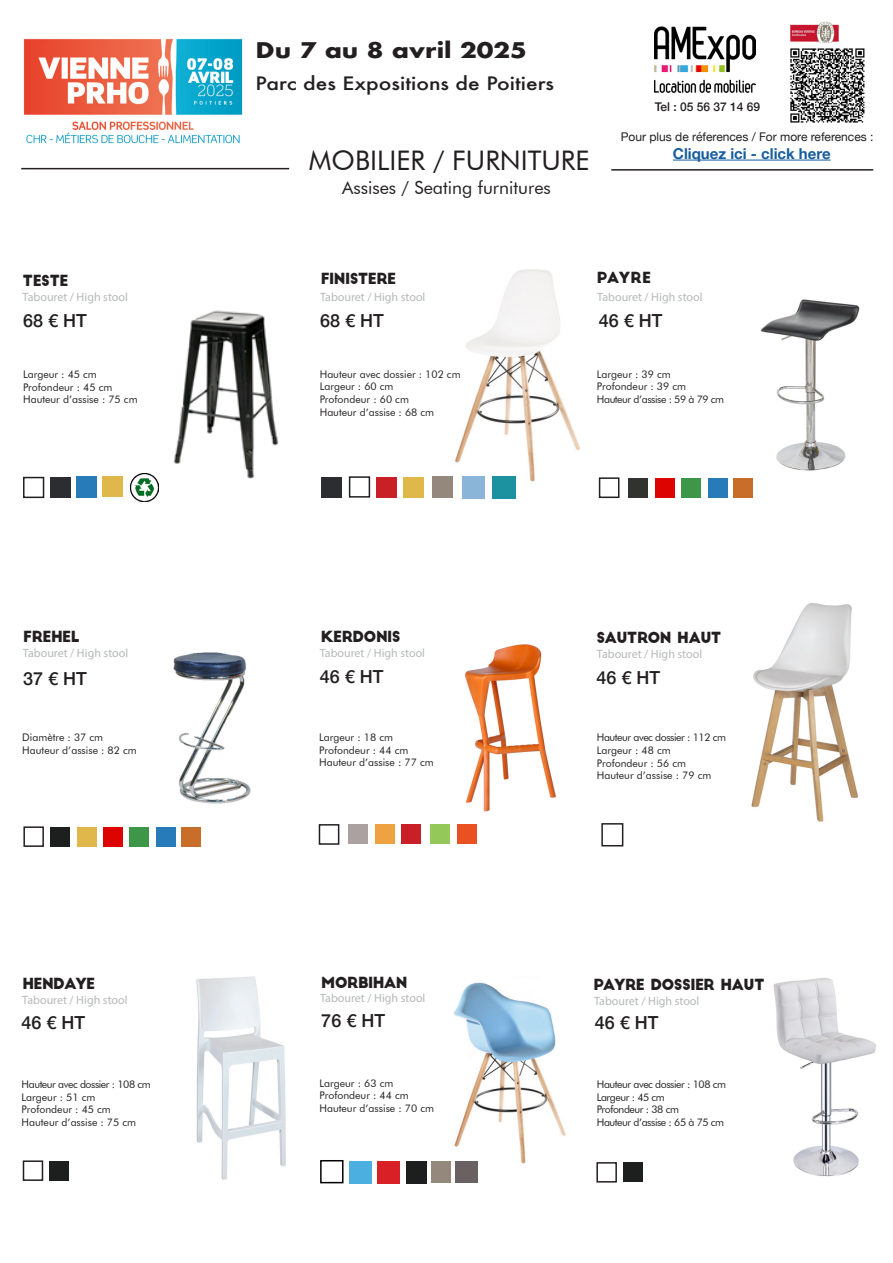
<style>
.page{position:relative;width:893px;height:1263px;background:#fff}
.page>*{position:absolute;margin:0;border:0;box-sizing:border-box;transform-origin:0 0}
.t1{font:27px "Futura BT";color:#231f20}
.t2{font:700 21px "Futura";color:#231f20;scale:1.17 1}
.t3{font:500 18px "Helvetica Neue";color:#231f20}
.t4{font:500 18px "Futura";color:#231f20;scale:1.17 1}
.t5{font:18px "Futura BT";color:#231f20}
.t6{font:15px "Big John";letter-spacing:-.04em;color:#231f20}
.t7{font:700 15px "Helvetica Neue";color:#175d9e}
.t8{font:12px "Myriad Pro";color:#b6b8b9}
.t9{font:12px "Helvetica Neue";color:#231f20}
.t10{font:500 12px "Helvetica Neue";color:#231f20}
.t11{font:10.5px "Futura BT";color:#231f20}
.t12{font:10.5px/12.6px "Futura BT";letter-spacing:-.04em;color:#231f20}
.s1{font-style:inherit}
</style>
<div class="page">
<img style="left:455px;top:269px;width:144px;height:215px">
<img style="left:760px;top:299px;width:100px;height:172px">
<img style="left:751px;top:603px;width:107px;height:219px">
<div style="left:601px;top:823px;width:22px;height:23px;border:2px solid #231f20"></div>
<div style="left:321px;top:477px;width:20px;height:20px;background:#2c2d31"></div>
<div style="left:349px;top:476px;width:21px;height:22px;border:2px solid #231f20"></div>
<div style="left:599px;top:477px;width:20px;height:21px;border:2px solid #231f20"></div>
<div style="left:628px;top:478px;width:19px;height:19px;background:#31332e"></div>
<img style="left:174px;top:653px;width:77px;height:151px">
<div style="left:23px;top:826px;width:21px;height:21px;border:2px solid #231f20"></div>
<div style="left:51px;top:827px;width:19px;height:19px;background:#1c1f1d"></div>
<div style="left:77px;top:827px;width:19px;height:19px;background:#e0b74b"></div>
<div style="left:156px;top:827px;width:19px;height:19px;background:#277bb8"></div>
<div style="left:182px;top:827px;width:19px;height:19px;background:#c96d2a"></div>
<div style="left:103px;top:827px;width:19px;height:19px;background:#dd0301"></div>
<div style="left:130px;top:827px;width:19px;height:19px;background:#3e9648"></div>
<img style="left:158px;top:310px;width:121px;height:179px">
<div style="left:50px;top:477px;width:20px;height:21px;background:#2c2d31"></div>
<div style="left:23px;top:477px;width:21px;height:21px;border:2px solid #231f20"></div>
<img style="left:444px;top:644px;width:112px;height:188px">
<div style="left:319px;top:824px;width:20px;height:21px;border:2px solid #231f20"></div>
<div style="left:348px;top:825px;width:19px;height:19px;background:#aba1a0"></div>
<div style="left:375px;top:825px;width:19px;height:19px;background:#f0a242"></div>
<div style="left:457px;top:825px;width:19px;height:19px;background:#e95123"></div>
<div style="left:401px;top:825px;width:20px;height:19px;background:#c92027"></div>
<div style="left:430px;top:825px;width:20px;height:19px;background:#94c859"></div>
<hr style="left:21px;top:168px;width:268px;height:1px;background:#231f20">
<hr style="left:611px;top:169px;width:262px;height:2px;background:#231f20">
<img style="left:774px;top:978px;width:103px;height:198px">
<img style="left:196px;top:976px;width:90px;height:204px">
<div style="left:23px;top:1160px;width:20px;height:21px;border:2px solid #231f20"></div>
<div style="left:596px;top:1162px;width:21px;height:20px;border:2px solid #231f20"></div>
<div style="left:50px;top:1161px;width:19px;height:19px;background:#1c1f1d"></div>
<div style="left:623px;top:1163px;width:20px;height:19px;background:#1c1f1d"></div>
<img style="left:453px;top:982px;width:113px;height:187px">
<div style="left:76px;top:476px;width:20px;height:22px;background:#277bb8"></div>
<div style="left:102px;top:476px;width:20px;height:21px;background:#e0b74b"></div>
<div style="left:376px;top:477px;width:21px;height:20px;background:#c92027"></div>
<div style="left:403px;top:477px;width:20px;height:20px;background:#e0b74b"></div>
<img style="left:130px;top:474px;width:28px;height:28px">
<div style="left:349px;top:1161px;width:23px;height:22px;background:#4bafdf"></div>
<div style="left:378px;top:1161px;width:22px;height:22px;background:#d92027"></div>
<div style="left:320px;top:1160px;width:23px;height:23px;border:2px solid #000"></div>
<div style="left:708px;top:478px;width:19px;height:19px;background:#277bb8"></div>
<div style="left:733px;top:478px;width:20px;height:19px;background:#c96d2a"></div>
<div style="left:655px;top:478px;width:19px;height:19px;background:#dd0301"></div>
<div style="left:681px;top:478px;width:20px;height:19px;background:#3e9648"></div>
<img style="left:655px;top:27px;width:101px;height:65px">
<img style="left:791px;top:21px;width:48px;height:22px">
<img style="left:790px;top:48px;width:75px;height:75px">
<hr style="left:673px;top:160px;width:158px;height:1px;background:#175d9e">
<div style="left:433px;top:476px;width:20px;height:22px;background:#94887c"></div>
<div style="left:462px;top:476px;width:22px;height:22px;background:#8bb4d9"></div>
<div style="left:431px;top:1161px;width:20px;height:21px;background:#94887c"></div>
<div style="left:406px;top:1161px;width:21px;height:22px;background:#1c1f1d"></div>
<div style="left:455px;top:1161px;width:22px;height:21px;background:#6a6261"></div>
<div style="left:492px;top:477px;width:24px;height:22px;background:#1c91a0"></div>
<img style="left:23px;top:38px;width:220px;height:106px">
<p class="t2" style="left:256px;top:35px;width:233px">Du 7 au 8 avril 2025</p>
<p class="t4" style="left:256px;top:71px;width:257px">Parc des Expositions de Poitiers</p>
<p class="t10" style="left:655px;top:97px;width:107px">Tel : 05 56 37 14 69</p>
<p class="t1" style="left:309px;top:144px;width:282px">MOBILIER / <span class="s1">FURNITURE</span></p>
<p class="t5" style="left:342px;top:176px;width:210px">Assises / Seating furnitures</p>
<p class="t9" style="left:621px;top:128px;width:254px">Pour plus de réferences / For more references :</p>
<p class="t7" style="left:673px;top:141px;width:159px">Cliquez ici - click here</p>
<p class="t6" style="left:23px;top:274px;width:47px">TESTE</p>
<p class="t8" style="left:23px;top:289px;width:107px">Tabouret / High stool</p>
<p class="t3" style="left:23px;top:306px;width:65px">68 € HT</p>
<p class="t6" style="left:321px;top:272px;width:77px">FINISTERE</p>
<p class="t6" style="left:597px;top:271px;width:56px">PAYRE</p>
<p class="t8" style="left:320px;top:289px;width:107px">Tabouret / High stool</p>
<p class="t8" style="left:597px;top:289px;width:107px">Tabouret / High stool</p>
<p class="t3" style="left:320px;top:306px;width:65px">68 € HT</p>
<p class="t3" style="left:599px;top:306px;width:65px">46 € HT</p>
<p class="t11" style="left:23px;top:368px;width:75px">Largeur : 45 cm</p>
<p class="t11" style="left:23px;top:381px;width:91px">Profondeur : 45 cm</p>
<p class="t11" style="left:23px;top:393px;width:116px">Hauteur d’assise : 75 cm</p>
<p class="t11" style="left:320px;top:368px;width:142px">Hauteur avec dossier : 102 cm</p>
<p class="t11" style="left:320px;top:380px;width:75px">Largeur : 60 cm</p>
<p class="t11" style="left:320px;top:393px;width:91px">Profondeur : 60 cm</p>
<p class="t11" style="left:320px;top:405px;width:116px">Hauteur d’assise : 68 cm</p>
<p class="t11" style="left:597px;top:367px;width:75px">Largeur : 39 cm</p>
<p class="t11" style="left:597px;top:380px;width:91px">Profondeur : 39 cm</p>
<p class="t12" style="left:597px;top:393px;width:129px">Hauteur d’assise : 59 à 79 cm</p>
<p class="t6" style="left:23px;top:630px;width:58px">FREHEL</p>
<p class="t6" style="left:321px;top:630px;width:81px">KERDONIS</p>
<p class="t6" style="left:596px;top:631px;width:127px">SAUTRON HAUT</p>
<p class="t8" style="left:23px;top:646px;width:107px">Tabouret / High stool</p>
<p class="t3" style="left:23px;top:664px;width:65px">37 € HT</p>
<p class="t8" style="left:320px;top:645px;width:107px">Tabouret / High stool</p>
<p class="t3" style="left:320px;top:662px;width:65px">46 € HT</p>
<p class="t8" style="left:597px;top:647px;width:107px">Tabouret / High stool</p>
<p class="t3" style="left:596px;top:663px;width:65px">46 € HT</p>
<p class="t11" style="left:22px;top:731px;width:82px">Diamètre : 37 cm</p>
<p class="t11" style="left:22px;top:744px;width:116px">Hauteur d’assise : 82 cm</p>
<p class="t11" style="left:319px;top:731px;width:75px">Largeur : 18 cm</p>
<p class="t11" style="left:319px;top:744px;width:91px">Profondeur : 44 cm</p>
<p class="t11" style="left:319px;top:756px;width:116px">Hauteur d’assise : 77 cm</p>
<p class="t12" style="left:597px;top:731px;width:131px">Hauteur avec dossier : 112 cm</p>
<p class="t11" style="left:597px;top:744px;width:75px">Largeur : 48 cm</p>
<p class="t11" style="left:597px;top:756px;width:91px">Profondeur : 56 cm</p>
<p class="t11" style="left:597px;top:769px;width:116px">Hauteur d’assise : 79 cm</p>
<p class="t6" style="left:22px;top:977px;width:74px">HENDAYE</p>
<p class="t6" style="left:321px;top:975px;width:88px">MORBIHAN</p>
<p class="t6" style="left:594px;top:977px;width:173px">PAYRE DOSSIER haut</p>
<p class="t8" style="left:22px;top:992px;width:107px">Tabouret / High stool</p>
<p class="t3" style="left:22px;top:1008px;width:65px">46 € HT</p>
<p class="t8" style="left:320px;top:991px;width:107px">Tabouret / High stool</p>
<p class="t3" style="left:321px;top:1006px;width:65px">76 € HT</p>
<p class="t8" style="left:594px;top:993px;width:107px">Tabouret / High stool</p>
<p class="t3" style="left:595px;top:1008px;width:65px">46 € HT</p>
<p class="t12" style="left:22px;top:1078px;width:131px">Hauteur avec dossier : 108 cm<br>Largeur : 51 cm</p>
<p class="t11" style="left:22px;top:1103px;width:91px">Profondeur : 45 cm</p>
<p class="t11" style="left:22px;top:1116px;width:116px">Hauteur d’assise : 75 cm</p>
<p class="t11" style="left:320px;top:1077px;width:75px">Largeur : 63 cm</p>
<p class="t11" style="left:320px;top:1089px;width:91px">Profondeur : 44 cm</p>
<p class="t11" style="left:320px;top:1102px;width:116px">Hauteur d’assise : 70 cm</p>
<p class="t12" style="left:597px;top:1078px;width:131px">Hauteur avec dossier : 108 cm</p>
<p class="t12" style="left:597px;top:1091px;width:69px">Largeur : 45 cm</p>
<p class="t12" style="left:597px;top:1103px;width:84px">Profondeur : 38 cm</p>
<p class="t12" style="left:597px;top:1116px;width:129px">Hauteur d’assise : 65 à 75 cm</p>
</div>
